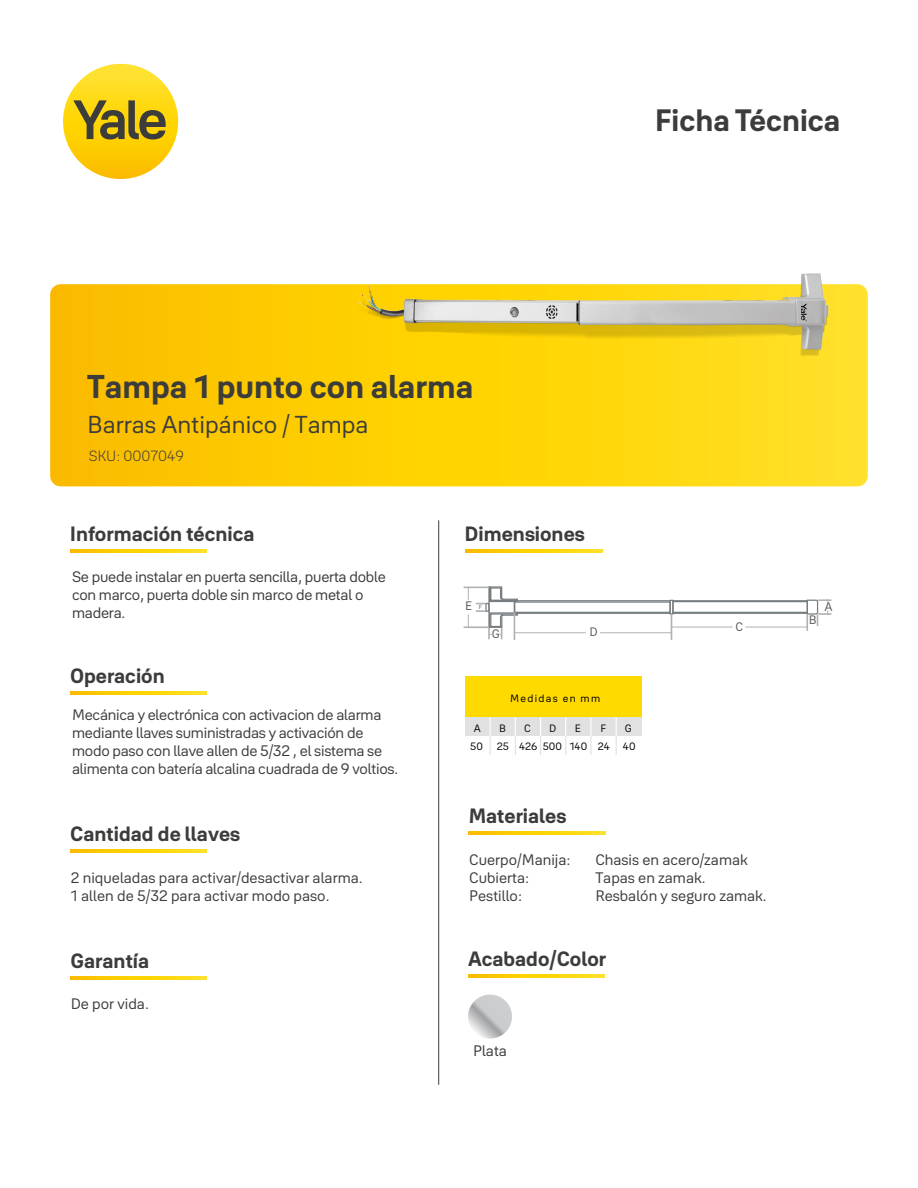
<style>
.page{position:relative;width:918px;height:1188px;background:#fff}
.page>*{position:absolute;margin:0;border:0;box-sizing:border-box;transform-origin:0 0}
.t1{font:700 32.55px "Yale Solis";color:#3c3c3b}
.t2{font:700 30.45px "Yale Solis";color:#3c3c3b}
.t3{font:24.15px "Yale Solis";color:#3c3c3b}
.t4{font:700 20.4px "Yale Solis";color:#3c3c3b}
.t5{font:15px/18px "Yale Solis";letter-spacing:-.015em;color:#3c3c3b}
.t6{font:300 14.55px "Yale Solis";color:#3c3c3b}
.t7{font:12.15px "Yale Solis";color:#575756}
.t8{font:10.5px "Yale Solis";letter-spacing:-.005em;color:#000}
.t9{font:10.5px "Yale Solis";letter-spacing:.125em;color:#000}
.t10{font:5.7px "Yale Solis";color:#575756}
</style>
<div class="page">
<div style="left:63px;top:64px;width:115px;height:115px;background:linear-gradient(to bottom,#ffe62a,#fcc000);border-radius:58px"></div>
<svg style="left:73px;top:100px;width:93px;height:40px"></svg>
<svg style="left:50px;top:284px;width:818px;height:202px"></svg>
<hr style="left:438px;top:520px;width:1px;height:565px;background:#3c3c3b">
<svg style="left:70px;top:549px;width:137px;height:3px"></svg>
<svg style="left:70px;top:691px;width:137px;height:3px"></svg>
<svg style="left:466px;top:549px;width:136px;height:3px"></svg>
<svg style="left:468px;top:975px;width:137px;height:3px"></svg>
<svg style="left:469px;top:832px;width:136px;height:3px"></svg>
<svg style="left:468px;top:995px;width:44px;height:44px"></svg>
<svg style="left:464px;top:586px;width:367px;height:54px"></svg>
<svg style="left:70px;top:977px;width:137px;height:3px"></svg>
<img style="left:357px;top:273px;width:471px;height:84px">
<svg style="left:70px;top:850px;width:137px;height:3px"></svg>
<div style="left:465px;top:676px;width:176px;height:41px;background:#ffda00"></div>
<div style="left:465px;top:717px;width:25px;height:19px;background:#e1e1e1"></div>
<div style="left:490px;top:717px;width:25px;height:19px;background:#e1e1e1"></div>
<div style="left:515px;top:717px;width:26px;height:19px;background:#e1e1e1"></div>
<div style="left:541px;top:717px;width:25px;height:19px;background:#e1e1e1"></div>
<div style="left:566px;top:717px;width:25px;height:19px;background:#e1e1e1"></div>
<div style="left:591px;top:717px;width:25px;height:19px;background:#e1e1e1"></div>
<div style="left:616px;top:717px;width:25px;height:19px;background:#e1e1e1"></div>
<svg style="left:490px;top:717px;width:1px;height:38px"></svg>
<svg style="left:515px;top:717px;width:1px;height:38px"></svg>
<svg style="left:540px;top:717px;width:1px;height:38px"></svg>
<svg style="left:565px;top:717px;width:1px;height:38px"></svg>
<svg style="left:590px;top:717px;width:2px;height:38px"></svg>
<svg style="left:616px;top:717px;width:1px;height:38px"></svg>
<h2 class="t2" style="left:655px;top:102px;width:187px">Ficha Técnica</h2>
<h1 class="t1" style="left:87px;top:367px;width:388px">Tampa 1 punto con alarma</h1>
<h3 class="t3" style="left:87px;top:411px;width:283px">Barras Antipánico / Tampa</h3>
<p class="t6" style="left:89px;top:447px;width:97px">SKU: 0007049</p>
<h3 class="t4" style="left:70px;top:521px;width:186px">Información técnica</h3>
<h3 class="t4" style="left:465px;top:521px;width:122px">Dimensiones</h3>
<p class="t5" style="left:72px;top:568px;width:315px">Se puede instalar en puerta sencilla, puerta doble con marco, puerta doble sin marco de metal o madera.</p>
<h3 class="t4" style="left:70px;top:664px;width:96px">Operación</h3>
<p class="t5" style="left:72px;top:706px;width:328px">Mecánica y electrónica con activacion de alarma mediante llaves suministradas y activación de modo paso con llave allen de 5/32 , el sistema se alimenta con batería alcalina cuadrada de 9 voltios.</p>
<h3 class="t4" style="left:70px;top:822px;width:171px">Cantidad de llaves</h3>
<p class="t5" style="left:71px;top:869px;width:293px">2 niqueladas para activar/desactivar alarma.<br>1 allen de 5/32 para activar modo paso.</p>
<h3 class="t4" style="left:70px;top:949px;width:80px">Garantía</h3>
<p class="t5" style="left:71px;top:994px;width:80px">De por vida.</p>
<p class="t7" style="left:465px;top:599px;width:9px">E</p>
<p class="t7" style="left:824px;top:600px;width:10px">A</p>
<p class="t7" style="left:809px;top:613px;width:9px">B</p>
<p class="t7" style="left:492px;top:627px;width:10px">G</p>
<p class="t10" style="left:479px;top:604px;width:5px">F</p>
<p class="t7" style="left:735px;top:620px;width:9px">C</p>
<p class="t7" style="left:589px;top:624px;width:10px">D</p>
<p class="t9" style="left:510px;top:692px;width:92px">Medidas en mm</p>
<p class="t8" style="left:474px;top:722px;width:9px">A</p>
<p class="t8" style="left:499px;top:722px;width:8px">B</p>
<p class="t8" style="left:524px;top:722px;width:8px">C</p>
<p class="t8" style="left:549px;top:722px;width:9px">D</p>
<p class="t8" style="left:575px;top:722px;width:8px">E</p>
<p class="t8" style="left:600px;top:722px;width:7px">F</p>
<p class="t8" style="left:625px;top:722px;width:8px">G</p>
<p class="t8" style="left:470px;top:741px;width:14px">50</p>
<p class="t8" style="left:497px;top:741px;width:140px">25 426 500 140 24 40</p>
<h3 class="t4" style="left:469px;top:803px;width:99px">Materiales</h3>
<p class="t5" style="left:469px;top:850px;width:103px">Cuerpo/Manija:<br>Cubierta:<br>Pestillo:</p>
<p class="t5" style="left:595px;top:850px;width:173px">Chasis en acero/zamak<br>Tapas en zamak.<br>Resbalón y seguro zamak.</p>
<h3 class="t4" style="left:468px;top:947px;width:140px">Acabado/Color</h3>
<p class="t5" style="left:473px;top:1041px;width:35px">Plata</p>
</div>
